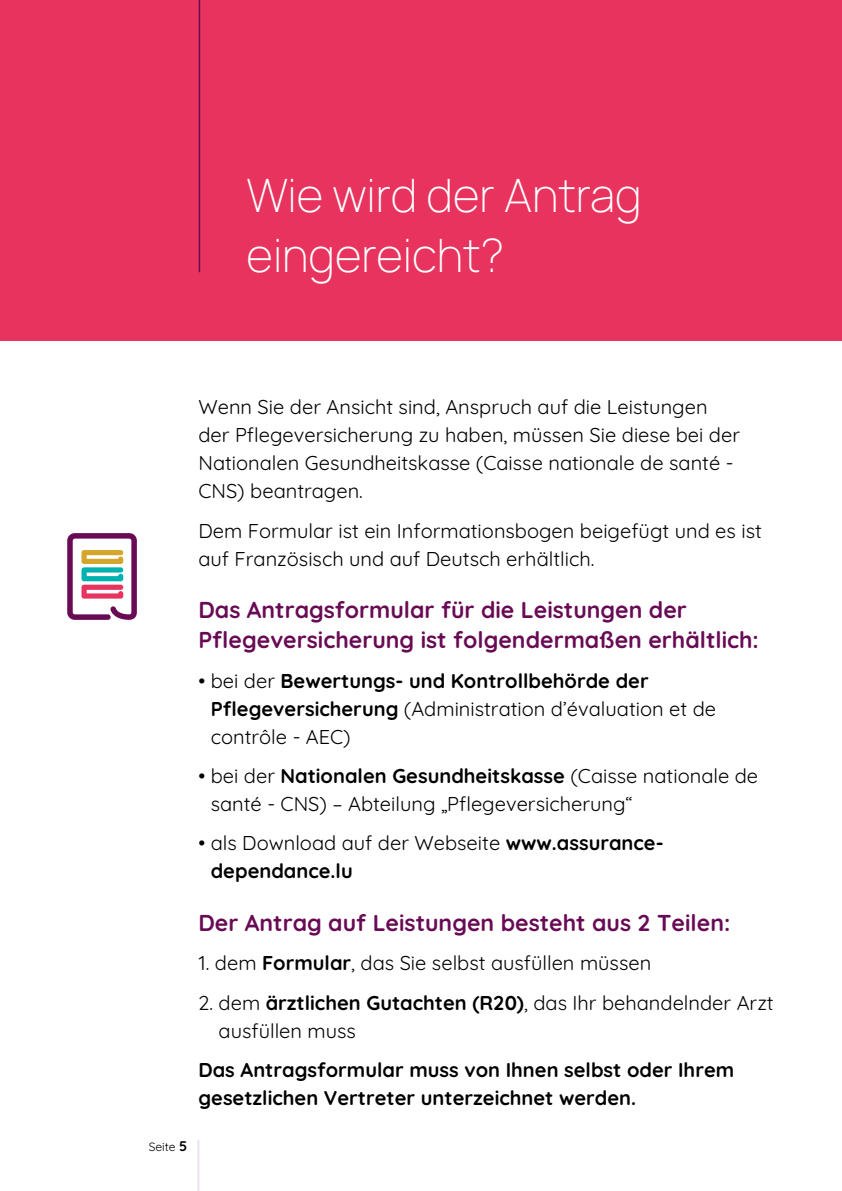
<style>
.page{position:relative;width:842px;height:1191px;background:#fff}
.page>*{position:absolute;margin:0;border:0;box-sizing:border-box;transform-origin:0 0}
.t1{font:200 46px/60px "Manrope";color:#fff}
.t2{font:700 23px/30px "Quicksand";color:#690b54}
.t3{font:20px/28px "Quicksand";color:#000}
.t4{font:700 20px/28px "Quicksand";color:#000}
.t5{font:12px "Quicksand";color:#000}
.s1{font-weight:700}
.s2{font-weight:400}
.s3{font-weight:700;font-size:14px}
</style>
<div class="page">
<hr style="left:197px;top:1140px;width:2px;height:51px;background:#ebe2ed">
<div style="left:0;top:0;width:842px;height:340px;background:#e7335d"></div>
<hr style="left:199px;top:0;width:1px;height:272px;background:#690b54">
<svg style="left:67px;top:533px;width:70px;height:87px"></svg>
<h1 class="t1" style="left:247px;top:163px;width:396px">Wie wird der Antrag eingereicht?</h1>
<p class="t3" style="left:198px;top:391px;width:543px">Wenn Sie der Ansicht sind, Anspruch auf die Leistungen der Pflegeversicherung zu haben, müssen Sie diese bei der Nationalen Gesundheitskasse (Caisse nationale de santé - CNS) beantragen.</p>
<p class="t3" style="left:198px;top:514px;width:565px">Dem Formular ist ein Informationsbogen beigefügt und es ist auf Französisch und auf Deutsch erhältlich.</p>
<p class="t2" style="left:198px;top:593px;width:562px">Das Antragsformular für die Leistungen der<br>Pflegeversicherung ist folgendermaßen erhältlich:</p>
<p class="t3" style="left:211px;top:664px;width:507px;text-indent:-12px">• bei der <span class="s1">Bewertungs- und Kontrollbehörde der<br>Pflegeversicherung</span> (Administration d’évaluation et de contrôle - AEC)</p>
<p class="t3" style="left:211px;top:760px;width:549px;text-indent:-12px">• bei der <span class="s1">Nationalen Gesundheitskasse</span> (Caisse nationale de santé - CNS) – Abteilung „Pflegeversicherung“</p>
<p class="t4" style="left:211px;top:827px;width:454px;text-indent:-12px"><span class="s2">• als Download auf der Webseite</span> www.assurance&shy;dependance.lu</p>
<p class="t2" style="left:198px;top:905px;width:533px">Der Antrag auf Leistungen besteht aus 2 Teilen:</p>
<p class="t3" style="left:198px;top:947px;width:454px">1. dem <span class="s1">Formular</span>, das Sie selbst ausfüllen müssen</p>
<p class="t3" style="left:219px;top:986px;width:557px;text-indent:-20px">2. dem <span class="s1">ärztlichen Gutachten (R20)</span>, das Ihr behandelnder Arzt ausfüllen muss</p>
<p class="t4" style="left:198px;top:1054px;width:537px">Das Antragsformular muss von Ihnen selbst oder Ihrem gesetzlichen Vertreter unterzeichnet werden.</p>
<p class="t5" style="left:149px;top:1137px;width:40px">Seite <span class="s3">5</span></p>
</div>
